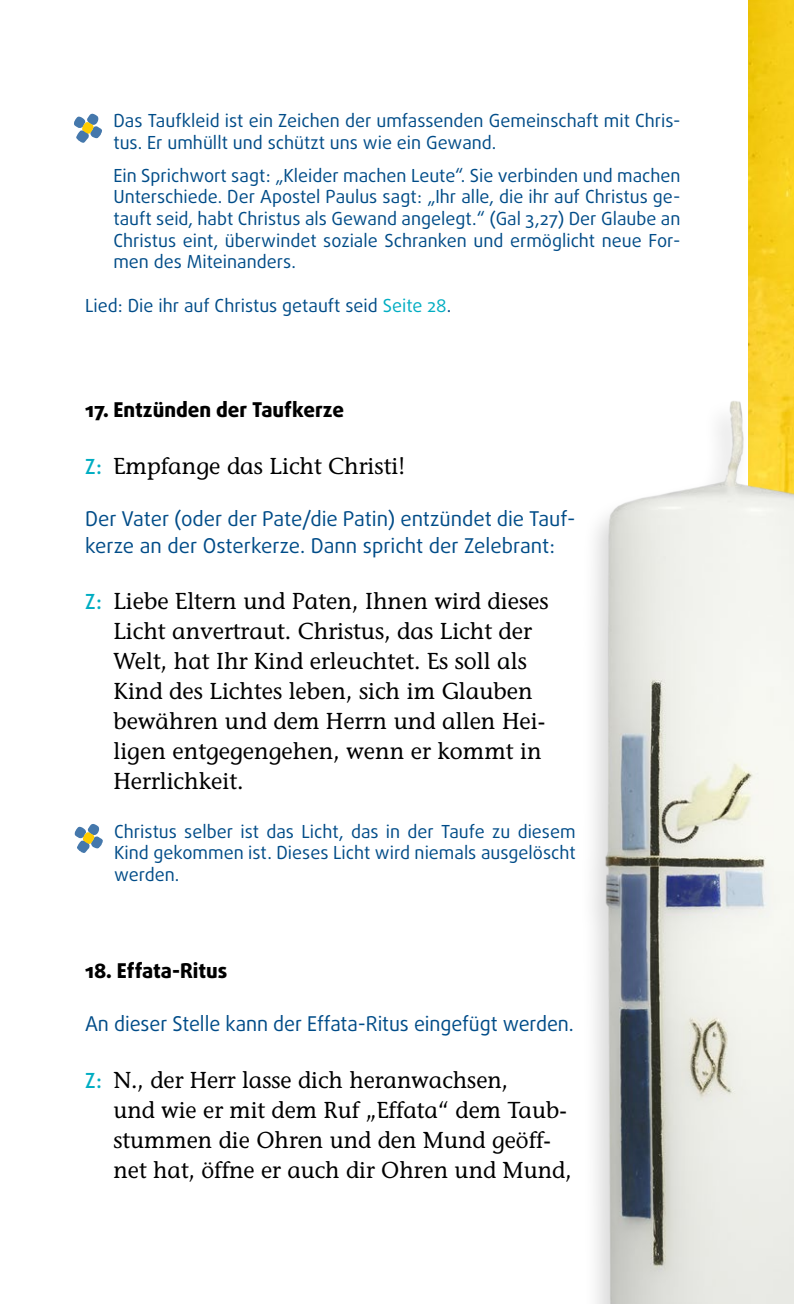
<style>
.page{position:relative;width:794px;height:1304px;background:#fff}
.page>*{position:absolute;margin:0;border:0;box-sizing:border-box;transform-origin:0 0}
.t1{font:23px/30px "Stone Informal LT";color:#000}
.t2{font:20.4px/26.4px "Daxline Pro";letter-spacing:-.005em;color:#004c88}
.t3{font:800 20.4px "Daxline Pro";color:#000}
.t4{font:18px/21.6px "Daxline Pro";color:#004c88;text-align:justify}
.s1{color:#00adc2}
.s2{font-family:"Daxline Pro";font-weight:500;font-size:20.8px;color:#00adc2}
</style>
<div class="page">
<svg style="left:74px;top:114px;width:28px;height:29px"></svg>
<svg style="left:75px;top:824px;width:28px;height:29px"></svg>
<img style="left:748px;top:0;width:46px;height:288px">
<img style="left:592px;top:288px;width:202px;height:1016px">
<p class="t4" style="left:113px;top:110px;width:568px">Das Taufkleid ist ein Zeichen der umfassenden Gemeinschaft mit Chris&shy;tus. Er umhüllt und schützt uns wie ein Gewand.</p>
<p class="t4" style="left:113px;top:165px;width:568px">Ein Sprichwort sagt: „Kleider machen Leute“. Sie verbinden und machen Unterschiede. Der Apostel Paulus sagt: „Ihr alle, die ihr auf Christus ge&shy;tauft seid, habt Christus als Gewand angelegt.“ (Gal 3,27) Der Glaube an Christus eint, überwindet soziale Schranken und ermöglicht neue For&shy;men des Miteinanders.</p>
<p class="t4" style="left:85px;top:294px;width:368px">Lied: Die ihr auf Christus getauft seid <span class="s1">Seite 28</span>.</p>
<p class="t3" style="left:85px;top:396px;width:260px">17. Entzünden der Taufkerze</p>
<p class="t1" style="left:85px;top:451px;width:321px"><span class="s2">Z:</span> Empfange das Licht Christi!</p>
<p class="t2" style="left:85px;top:506px;width:492px">Der Vater (oder der Pate/die Patin) entzündet die Tauf&shy;kerze an der Osterkerze. Dann spricht der Zelebrant:</p>
<p class="t1" style="left:113px;top:586px;width:437px;text-indent:-28px"><span class="s2">Z:</span> Liebe Eltern und Paten, Ihnen wird dieses Licht anvertraut. Christus, das Licht der Welt, hat Ihr Kind erleuchtet. Es soll als Kind des Lichtes leben, sich im Glauben bewähren und dem Herrn und allen Hei&shy;ligen entgegengehen, wenn er kommt in Herrlichkeit.</p>
<p class="t4" style="left:114px;top:820px;width:463px">Christus selber ist das Licht, das in der Taufe zu diesem Kind gekommen ist. Dieses Licht wird niemals ausgelöscht werden.</p>
<p class="t3" style="left:85px;top:957px;width:144px">18. Effata-Ritus</p>
<p class="t2" style="left:85px;top:1011px;width:490px">An dieser Stelle kann der Effata-Ritus eingefügt werden.</p>
<p class="t1" style="left:113px;top:1065px;width:460px;text-indent:-28px"><span class="s2">Z:</span> N., der Herr lasse dich heranwachsen,<br>und wie er mit dem Ruf „Effata“ dem Taub&shy;stummen die Ohren und den Mund geöff&shy;net hat, öffne er auch dir Ohren und Mund,</p>
</div>
